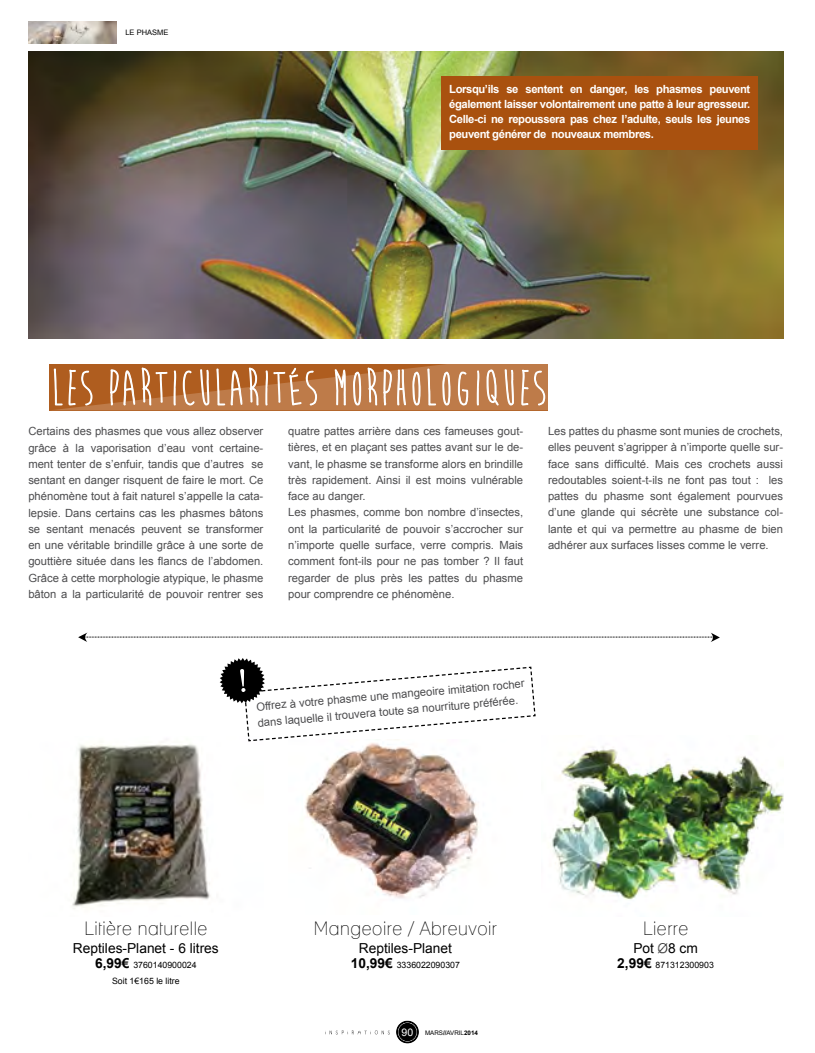
<style>
.page{position:relative;width:815px;height:1053px;background:#fff}
.page>*{position:absolute;margin:0;border:0;box-sizing:border-box;transform-origin:0 0}
.t1{font:condensed 18.75px "Lane";letter-spacing:.03em;color:#000}
.t2{font:13.75px "Arial";color:#000}
.t3{font:11.25px/16.2px "Arial";color:#4d4d4f;text-align:justify}
.t4{font:700 11.25px/15px "Arial";letter-spacing:-.035em;color:#fff;text-align:justify}
.t5{font:8.75px/16px "Arial";color:#000;text-align:center}
.t6{font:7.5px "Arial";color:#000}
.t7{font:6.25px "Arial";color:#000}
.s1{font-weight:700;font-size:13.75px}
.s2{font-size:10.5px;color:#fff}
.s3{font-weight:900}
.s4{font-weight:700}
.s5{font-family:"Sketchetik";font-weight:300}
</style>
<div class="page">
<svg style="left:397px;top:1021px;width:22px;height:21px"></svg>
<div style="left:398px;top:1022px;width:19px;height:19px;background:#000;border-radius:50%"></div>
<svg style="left:325px;top:1030px;width:65px;height:4px"></svg>
<img style="left:28px;top:51px;width:755px;height:287px">
<svg style="left:50px;top:364px;width:498px;height:46px;background:#c28556"></svg>
<div style="left:441px;top:76px;width:317px;height:74px;background:#a9510f"></div>
<img style="left:28px;top:21px;width:89px;height:23px">
<img style="left:72px;top:744px;width:138px;height:165px">
<img style="left:550px;top:747px;width:234px;height:153px">
<img style="left:305px;top:743px;width:174px;height:156px">
<svg style="left:78px;top:632px;width:642px;height:10px"></svg>
<svg style="left:220px;top:658px;width:316px;height:84px"></svg>
<p class="t6" style="left:125px;top:28px;width:44px">LE PHASME</p>
<p class="t4" style="left:449px;top:82px;width:303px">Lorsqu’ils se sentent en danger, les phasmes peuvent également laisser volontairement une patte à leur agresseur.<br>Celle-ci ne repoussera pas chez l’adulte, seuls les jeunes peuvent générer de nouveaux membres.</p>
<p class="t3" style="left:28px;top:423px;width:237px">Certains des phasmes que vous allez observer grâce à la vaporisation d’eau vont certaine&shy;ment tenter de s’enfuir, tandis que d’autres se sentant en danger risquent de faire le mort. Ce phénomène tout à fait naturel s’appelle la cata&shy;lepsie. Dans certains cas les phasmes bâtons se sentant menacés peuvent se transformer en une véritable brindille grâce à une sorte de gouttière située dans les flancs de l’abdomen.<br>Grâce à cette morphologie atypique, le phasme bâton a la particularité de pouvoir rentrer ses</p>
<p class="t3" style="left:288px;top:423px;width:237px;text-align:left">quatre pattes arrière dans ces fameuses gout&shy;tières, et en plaçant ses pattes avant sur le de&shy;vant, le phasme se transforme alors en brindille très rapidement. Ainsi il est moins vulnérable face au danger.<br>Les phasmes, comme bon nombre d’insectes, ont la particularité de pouvoir s’accrocher sur n’importe quelle surface, verre compris. Mais comment font-ils pour ne pas tomber ? Il faut regarder de plus près les pattes du phasme pour comprendre ce phénomène.</p>
<p class="t3" style="left:548px;top:423px;width:237px">Les pattes du phasme sont munies de crochets, elles peuvent s’agripper à n’importe quelle sur&shy;face sans difficulté. Mais ces crochets aussi redoutables soient-t-ils ne font pas tout : les pattes du phasme sont également pourvues d’une glande qui sécrète une substance col&shy;lante et qui va permettre au phasme de bien adhérer aux surfaces lisses comme le verre.</p>
<p class="t3" style="left:256px;top:698px;width:271px;rotate:-5deg">Offrez à votre phasme une mangeoire imitation rocher dans laquelle il trouvera toute sa nourriture préférée.</p>
<h1 class="t1" style="left:84px;top:916px;width:124px">Litière naturelle</h1>
<p class="t2" style="left:73px;top:939px;width:147px">Reptiles-Planet - 6 litres</p>
<p class="t5" style="left:95px;top:957px;width:103px"><span class="s1">6,99€</span> 3760140900024<br>Soit 1€165 le litre</p>
<h1 class="t1" style="left:314px;top:916px;width:184px">Mangeoire / Abreuvoir</h1>
<p class="t2" style="left:359px;top:939px;width:95px">Reptiles-Planet</p>
<p class="t5" style="left:351px;top:957px;width:111px"><span class="s1">10,99€</span> 3336022090307</p>
<p class="t7" style="left:402px;top:1028px;width:78px"><span class="s2">90</span> MARS<span class="s3">//</span>AVRIL<span class="s4">2014</span></p>
<h1 class="t1" style="left:643px;top:916px;width:47px">Lierre</h1>
<p class="t2" style="left:633px;top:939px;width:66px">Pot <span class="s5">Ø</span>8 cm</p>
<p class="t5" style="left:617px;top:957px;width:98px"><span class="s1">2,99€</span> 871312300903</p>
</div>
